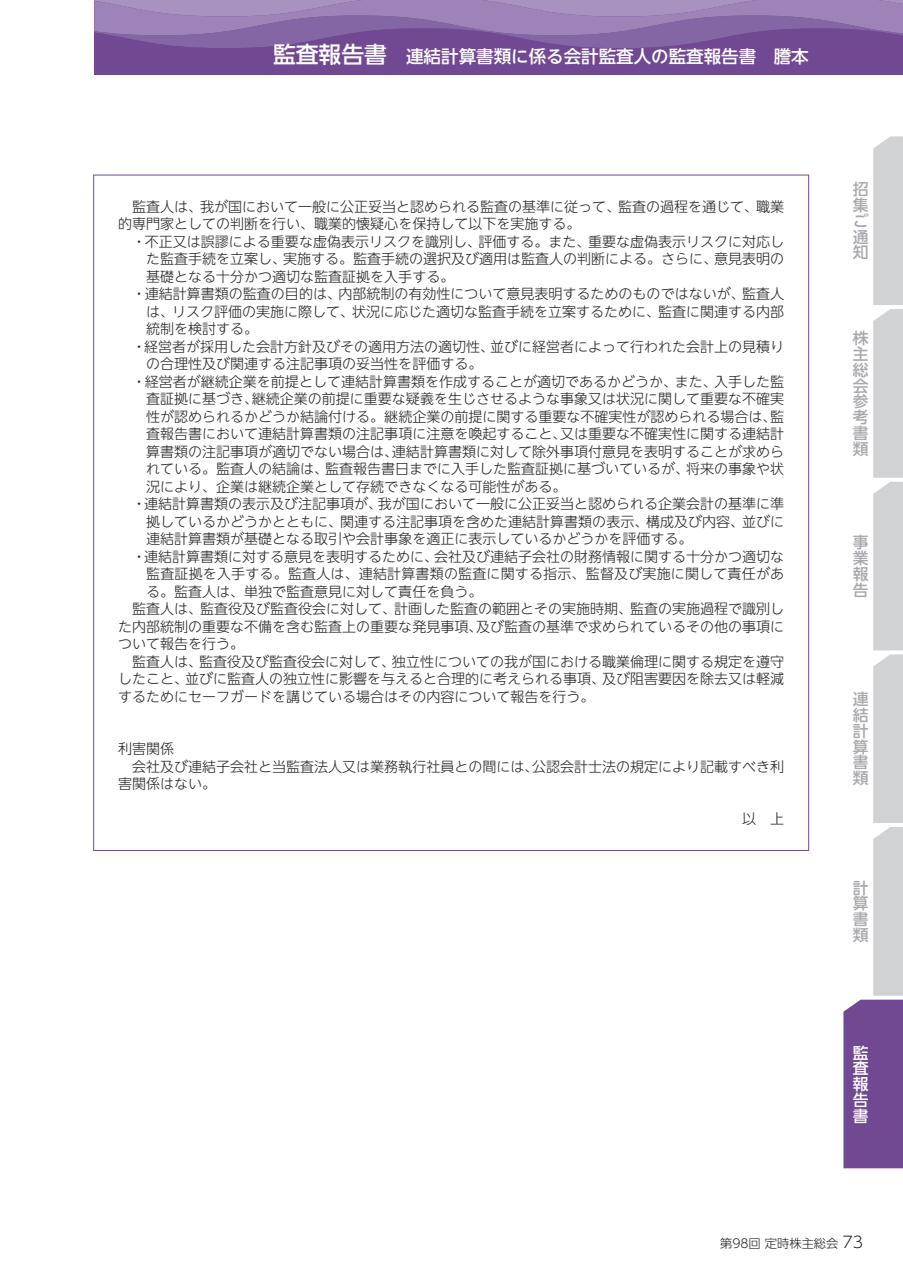
<style>
.page{position:relative;width:903px;height:1275px;background:#fff}
.page>*{position:absolute;margin:0;border:0;box-sizing:border-box;transform-origin:0 0}
.t1{font:500 17.5px "UD Shin Go NT Pr 6";color:#fff}
.t2{font:500 15.75px/15.8px "UD Shin Go NT Pr 6";color:#a8a9ad;text-align:justify}
.t3{font:500 15.75px/15.8px "UD Shin Go NT Pr 6";color:#fff;text-align:justify}
.t4{font:300 15.75px "UD Shin Go NT Pr 6";color:#231f20}
.t5{font:300 14px/17.5px "UD Shin Go NT Pr 6";color:#231f20}
.t6{font:300 12.25px "UD Shin Go NT Pr 6";color:#231f20}
.s1{font-size:22.75px}
</style>
<div class="page">
<svg style="left:94px;top:0;width:809px;height:74px;background:#8463a2"></svg>
<svg style="left:843px;top:136px;width:60px;height:1032px"></svg>
<hr style="left:93px;top:175px;width:716px;height:1px;background:#714993">
<svg style="left:808px;top:175px;width:1px;height:23px"></svg>
<svg style="left:93px;top:175px;width:1px;height:23px"></svg>
<hr style="left:93px;top:198px;width:1px;height:630px;background:#714993">
<hr style="left:808px;top:198px;width:1px;height:630px;background:#714993">
<svg style="left:808px;top:827px;width:1px;height:23px"></svg>
<hr style="left:93px;top:850px;width:716px;height:1px;background:#714993">
<svg style="left:93px;top:827px;width:1px;height:24px"></svg>
<p class="t1" style="left:273px;top:42px;width:537px"><span class="s1">監査報告書</span> 連結計算書類に係る会計監査人の監査報告書　謄本</p>
<p class="t5" style="left:118px;top:197px;width:667px">　監査人は、我が国において一般に公正妥当と認められる監査の基準に従って、監査の過程を通じて、職業的専門家としての判断を行い、職業的懐疑心を保持して以下を実施する。</p>
<p class="t5" style="left:132px;top:232px;width:653px">・不正又は誤謬による重要な虚偽表示リスクを識別し、評価する。また、重要な虚偽表示リスクに対応し</p>
<p class="t5" style="left:146px;top:250px;width:639px">た監査手続を立案し、実施する。監査手続の選択及び適用は監査人の判断による。さらに、意見表明の</p>
<p class="t5" style="left:146px;top:267px;width:310px">基礎となる十分かつ適切な監査証拠を入手する。</p>
<p class="t5" style="left:132px;top:285px;width:653px">・連結計算書類の監査の目的は、内部統制の有効性について意見表明するためのものではないが、監査人</p>
<p class="t5" style="left:146px;top:302px;width:639px">は、リスク評価の実施に際して、状況に応じた適切な監査手続を立案するために、監査に関連する内部</p>
<p class="t5" style="left:146px;top:320px;width:114px">統制を検討する。</p>
<p class="t5" style="left:132px;top:337px;width:653px">・経営者が採用した会計方針及びその適用方法の適切性、並びに経営者によって行われた会計上の見積り</p>
<p class="t5" style="left:146px;top:355px;width:338px">の合理性及び関連する注記事項の妥当性を評価する。</p>
<p class="t5" style="left:132px;top:372px;width:653px">・経営者が継続企業を前提として連結計算書類を作成することが適切であるかどうか、また、入手した監</p>
<p class="t5" style="left:146px;top:390px;width:639px">査証拠に基づき、継続企業の前提に重要な疑義を生じさせるような事象又は状況に関して重要な不確実</p>
<p class="t5" style="left:146px;top:407px;width:639px">性が認められるかどうか結論付ける。継続企業の前提に関する重要な不確実性が認められる場合は、監</p>
<p class="t5" style="left:146px;top:425px;width:639px">査報告書において連結計算書類の注記事項に注意を喚起すること、又は重要な不確実性に関する連結計</p>
<p class="t5" style="left:146px;top:442px;width:639px">算書類の注記事項が適切でない場合は、連結計算書類に対して除外事項付意見を表明することが求めら</p>
<p class="t5" style="left:146px;top:460px;width:639px">れている。監査人の結論は、監査報告書日までに入手した監査証拠に基づいているが、将来の事象や状</p>
<p class="t5" style="left:146px;top:477px;width:422px">況により、企業は継続企業として存続できなくなる可能性がある。</p>
<p class="t5" style="left:132px;top:495px;width:653px">・連結計算書類の表示及び注記事項が、我が国において一般に公正妥当と認められる企業会計の基準に準</p>
<p class="t5" style="left:146px;top:512px;width:639px">拠しているかどうかとともに、関連する注記事項を含めた連結計算書類の表示、構成及び内容、並びに</p>
<p class="t5" style="left:146px;top:530px;width:548px">連結計算書類が基礎となる取引や会計事象を適正に表示しているかどうかを評価する。</p>
<p class="t5" style="left:132px;top:547px;width:653px">・連結計算書類に対する意見を表明するために、会社及び連結子会社の財務情報に関する十分かつ適切な</p>
<p class="t5" style="left:146px;top:565px;width:639px">監査証拠を入手する。監査人は、連結計算書類の監査に関する指示、監督及び実施に関して責任があ</p>
<p class="t5" style="left:146px;top:582px;width:338px">る。監査人は、単独で監査意見に対して責任を負う。</p>
<p class="t5" style="left:118px;top:600px;width:667px">　監査人は、監査役及び監査役会に対して、計画した監査の範囲とその実施時期、監査の実施過程で識別し</p>
<p class="t5" style="left:118px;top:617px;width:667px">た内部統制の重要な不備を含む監査上の重要な発見事項、及び監査の基準で求められているその他の事項に</p>
<p class="t5" style="left:118px;top:635px;width:128px">ついて報告を行う。</p>
<p class="t5" style="left:118px;top:652px;width:667px">　監査人は、監査役及び監査役会に対して、独立性についての我が国における職業倫理に関する規定を遵守</p>
<p class="t5" style="left:118px;top:670px;width:667px">したこと、並びに監査人の独立性に影響を与えると合理的に考えられる事項、及び阻害要因を除去又は軽減</p>
<p class="t5" style="left:118px;top:687px;width:478px">するためにセーフガードを講じている場合はその内容について報告を行う。</p>
<p class="t5" style="left:118px;top:740px;width:667px">利害関係<br>　会社及び連結子会社と当監査法人又は業務執行社員との間には、公認会計士法の規定により記載すべき利害関係はない。</p>
<p class="t5" style="left:742px;top:810px;width:43px">以　上</p>
<p class="t2" style="left:853px;top:181px;width:17px">招集ご通知</p>
<p class="t2" style="left:853px;top:330px;width:17px">株主総会参考書類</p>
<p class="t2" style="left:853px;top:534px;width:17px">事業報告</p>
<p class="t2" style="left:853px;top:691px;width:17px">連結計算書類</p>
<p class="t2" style="left:853px;top:879px;width:17px">計算書類</p>
<p class="t3" style="left:853px;top:1044px;width:17px">監査報告書</p>
<p class="t4" style="left:842px;top:1229px;width:22px">73</p>
<p class="t6" style="left:720px;top:1233px;width:120px">第98回 定時株主総会</p>
</div>
